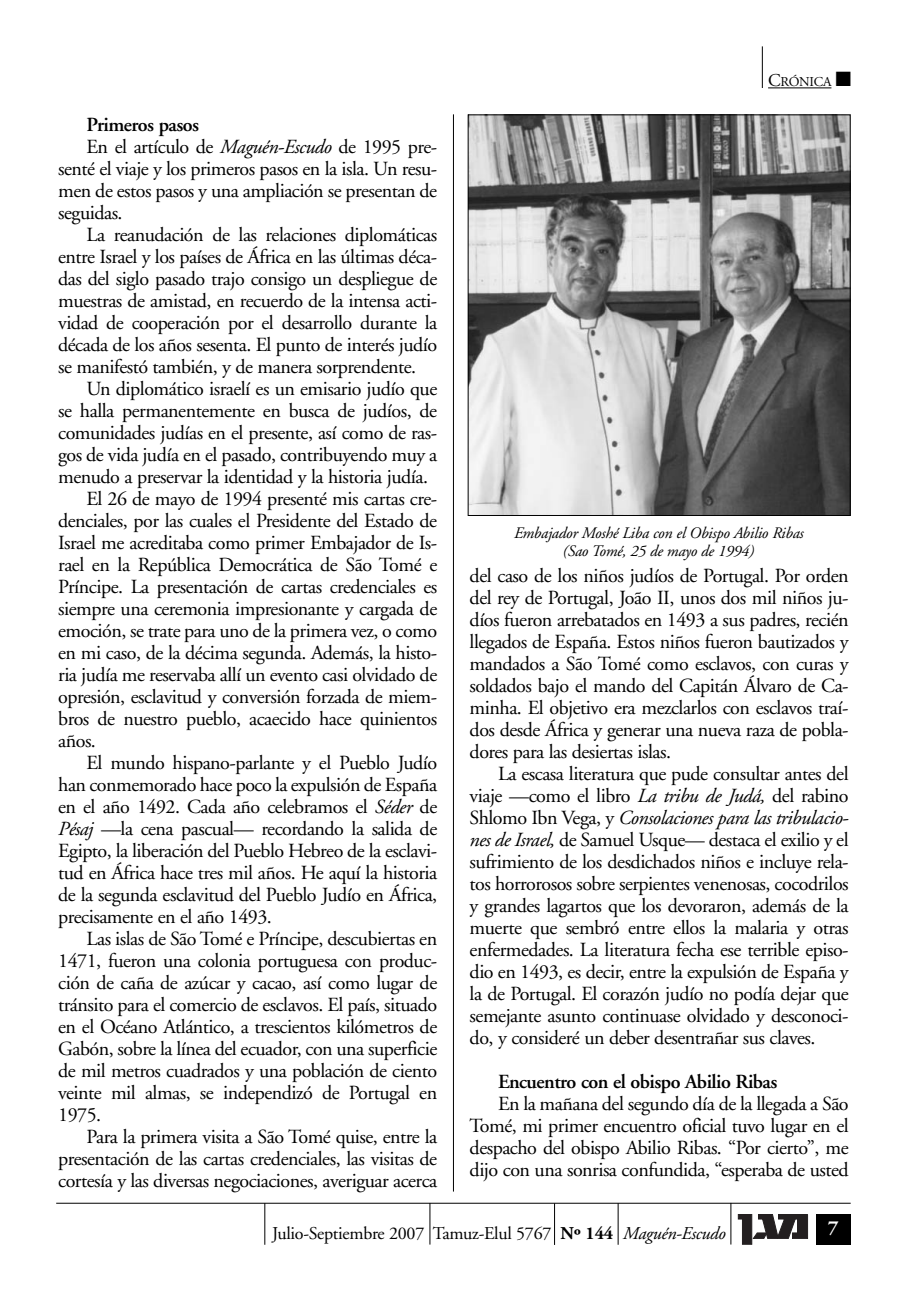
<style>
.page{position:relative;width:908px;height:1304px;background:#fff}
.page>*{position:absolute;margin:0;border:0;box-sizing:border-box;transform-origin:0 0}
.t1{font:20px/22px "Adobe Garamond";letter-spacing:-.025em;color:#000;text-align:justify}
.t2{font:600 20px "Adobe Garamond";letter-spacing:-.025em;color:#000}
.t3{font:700 20px "Adobe Garamond";color:#fff}
.t4{font:18px "Adobe Garamond";letter-spacing:-.015em;color:#000}
.t5{font:italic 16px/18px "Adobe Garamond";letter-spacing:-.015em;color:#000;text-align:center}
.t6{font:13.6px "Adobe Garamond";letter-spacing:-.02em;color:#000}
.s1{font-style:italic}
.s2{font-size:18px}
.s3{font-family:"Monotype Sorts";font-size:20px}
.s4{font-weight:700}
</style>
<div class="page">
<hr style="left:453px;top:114px;width:1px;height:1078px;background:#000">
<hr style="left:761px;top:46px;width:1px;height:42px;background:#000">
<svg style="left:742px;top:1214px;width:66px;height:31px"></svg>
<svg style="left:737px;top:1214px;width:70px;height:30px"></svg>
<div style="left:815px;top:1214px;width:35px;height:30px;background:#000"></div>
<hr style="left:429px;top:1203px;width:1px;height:42px;background:#000">
<hr style="left:264px;top:1203px;width:1px;height:42px;background:#000">
<hr style="left:56px;top:1203px;width:794px;height:1px;background:#000">
<hr style="left:617px;top:1203px;width:1px;height:42px;background:#000">
<hr style="left:730px;top:1203px;width:1px;height:41px;background:#000">
<hr style="left:554px;top:1203px;width:1px;height:42px;background:#000">
<svg style="left:768px;top:87px;width:12px;height:1px"></svg>
<hr style="left:780px;top:87px;width:51px;height:1px;background:#000">
<img style="left:469px;top:116px;width:379px;height:398px">
<div style="left:467px;top:114px;width:383px;height:402px;border:1px solid #000"></div>
<p class="t2" style="left:86px;top:116px;width:114px">Primeros pasos</p>
<p class="t1" style="left:86px;top:137px;width:352px">En el artículo de <span class="s1">Maguén-Escudo</span> de 1995 pre-</p>
<p class="t1" style="left:58px;top:159px;width:380px">senté el viaje y los primeros pasos en la isla. Un resu-</p>
<p class="t1" style="left:58px;top:181px;width:380px">men de estos pasos y una ampliación se presentan de</p>
<p class="t1" style="left:58px;top:203px;width:66px">seguidas.</p>
<p class="t1" style="left:86px;top:225px;width:352px">La reanudación de las relaciones diplomáticas</p>
<p class="t1" style="left:58px;top:247px;width:380px">entre Israel y los países de África en las últimas déca-</p>
<p class="t1" style="left:58px;top:269px;width:380px">das del siglo pasado trajo consigo un despliegue de</p>
<p class="t1" style="left:58px;top:291px;width:380px">muestras de amistad, en recuerdo de la intensa acti-</p>
<p class="t1" style="left:58px;top:313px;width:380px">vidad de cooperación por el desarrollo durante la</p>
<p class="t1" style="left:58px;top:335px;width:380px">década de los años sesenta. El punto de interés judío</p>
<p class="t1" style="left:58px;top:357px;width:359px">se manifestó también, y de manera sorprendente.</p>
<p class="t1" style="left:86px;top:379px;width:352px">Un diplomático israelí es un emisario judío que</p>
<p class="t1" style="left:58px;top:401px;width:380px">se halla permanentemente en busca de judíos, de</p>
<p class="t1" style="left:58px;top:423px;width:380px">comunidades judías en el presente, así como de ras-</p>
<p class="t1" style="left:58px;top:445px;width:380px">gos de vida judía en el pasado, contribuyendo muy a</p>
<p class="t1" style="left:58px;top:467px;width:371px">menudo a preservar la identidad y la historia judía.</p>
<p class="t1" style="left:86px;top:489px;width:352px">El 26 de mayo de 1994 presenté mis cartas cre-</p>
<p class="t1" style="left:58px;top:511px;width:380px">denciales, por las cuales el Presidente del Estado de</p>
<p class="t1" style="left:58px;top:533px;width:380px">Israel me acreditaba como primer Embajador de Is-</p>
<p class="t1" style="left:58px;top:555px;width:380px">rael en la República Democrática de São Tomé e</p>
<p class="t1" style="left:58px;top:577px;width:380px">Príncipe. La presentación de cartas credenciales es</p>
<p class="t1" style="left:58px;top:599px;width:380px">siempre una ceremonia impresionante y cargada de</p>
<p class="t1" style="left:58px;top:621px;width:380px">emoción, se trate para uno de la primera vez, o como</p>
<p class="t1" style="left:58px;top:643px;width:380px">en mi caso, de la décima segunda. Además, la histo-</p>
<p class="t1" style="left:58px;top:665px;width:380px">ria judía me reservaba allí un evento casi olvidado de</p>
<p class="t1" style="left:58px;top:687px;width:380px">opresión, esclavitud y conversión forzada de miem-</p>
<p class="t1" style="left:58px;top:709px;width:380px">bros de nuestro pueblo, acaecido hace quinientos</p>
<p class="t1" style="left:58px;top:731px;width:39px">años.</p>
<p class="t1" style="left:86px;top:753px;width:352px">El mundo hispano-parlante y el Pueblo Judío</p>
<p class="t1" style="left:58px;top:775px;width:380px">han conmemorado hace poco la expulsión de España</p>
<p class="t1" style="left:58px;top:797px;width:380px">en el año 1492. Cada año celebramos el <span class="s1">Séder</span> de</p>
<p class="t1" style="left:58px;top:819px;width:380px"><span class="s1">Pésaj</span> —la cena pascual— recordando la salida de</p>
<p class="t1" style="left:58px;top:841px;width:380px">Egipto, la liberación del Pueblo Hebreo de la esclavi-</p>
<p class="t1" style="left:58px;top:863px;width:380px">tud en África hace tres mil años. He aquí la historia</p>
<p class="t1" style="left:58px;top:885px;width:380px">de la segunda esclavitud del Pueblo Judío en África,</p>
<p class="t1" style="left:58px;top:907px;width:215px">precisamente en el año 1493.</p>
<p class="t1" style="left:86px;top:929px;width:352px">Las islas de São Tomé e Príncipe, descubiertas en</p>
<p class="t1" style="left:58px;top:951px;width:380px">1471, fueron una colonia portuguesa con produc-</p>
<p class="t1" style="left:58px;top:973px;width:380px">ción de caña de azúcar y cacao, así como lugar de</p>
<p class="t1" style="left:58px;top:995px;width:380px">tránsito para el comercio de esclavos. El país, situado</p>
<p class="t1" style="left:58px;top:1017px;width:380px">en el Océano Atlántico, a trescientos kilómetros de</p>
<p class="t1" style="left:58px;top:1039px;width:380px">Gabón, sobre la línea del ecuador, con una superficie</p>
<p class="t1" style="left:58px;top:1061px;width:380px">de mil metros cuadrados y una población de ciento</p>
<p class="t1" style="left:58px;top:1083px;width:380px">veinte mil almas, se independizó de Portugal en</p>
<p class="t1" style="left:58px;top:1105px;width:44px">1975.</p>
<p class="t1" style="left:86px;top:1127px;width:352px">Para la primera visita a São Tomé quise, entre la</p>
<p class="t1" style="left:58px;top:1149px;width:380px">presentación de las cartas credenciales, las visitas de</p>
<p class="t1" style="left:58px;top:1171px;width:380px">cortesía y las diversas negociaciones, averiguar acerca</p>
<p class="t6" style="left:767px;top:76px;width:84px"><span class="s2">C</span>RÓNICA <span class="s3">■</span></p>
<p class="t5" style="left:513px;top:525px;width:291px">Embajador Moshé Liba con el Obispo Abilio Ribas (Sao Tomé, 25 de mayo de 1994)</p>
<p class="t1" style="left:469px;top:567px;width:380px">del caso de los niños judíos de Portugal. Por orden del rey de Portugal, João II, unos dos mil niños ju&shy;díos fueron arrebatados en 1493 a sus padres, recién llegados de España. Estos niños fueron bautizados y mandados a São Tomé como esclavos, con curas y soldados bajo el mando del Capitán Álvaro de Ca&shy;minha. El objetivo era mezclarlos con esclavos traí&shy;dos desde África y generar una nueva raza de pobla&shy;dores para las desiertas islas.</p>
<p class="t1" style="left:469px;top:765px;width:380px;text-indent:28px">La escasa literatura que pude consultar antes del viaje —como el libro <span class="s1">La tribu de Judá,</span> del rabino Shlomo Ibn Vega, y <span class="s1">Consolaciones para las tribulacio&shy;nes de Israel,</span> de Samuel Usque— destaca el exilio y el sufrimiento de los desdichados niños e incluye rela&shy;tos horrorosos sobre serpientes venenosas, cocodrilos y grandes lagartos que los devoraron, además de la muerte que sembró entre ellos la malaria y otras enfermedades. La literatura fecha ese terrible episo&shy;dio en 1493, es decir, entre la expulsión de España y la de Portugal. El corazón judío no podía dejar que semejante asunto continuase olvidado y desconoci&shy;do, y consideré un deber desentrañar sus claves.</p>
<p class="t2" style="left:498px;top:1074px;width:281px">Encuentro con el obispo Abilio Ribas</p>
<p class="t1" style="left:469px;top:1095px;width:380px;text-indent:28px">En la mañana del segundo día de la llegada a São Tomé, mi primer encuentro oficial tuvo lugar en el despacho del obispo Abilio Ribas. “Por cierto”, me dijo con una sonrisa confundida, “esperaba de usted</p>
<p class="t4" style="left:272px;top:1226px;width:455px">Julio-Septiembre 2007 Tamuz-Elul 5767 <span class="s4">Nº 144</span> <span class="s1">Maguén-Escudo</span></p>
<p class="t3" style="left:827px;top:1219px;width:12px">7</p>
</div>
